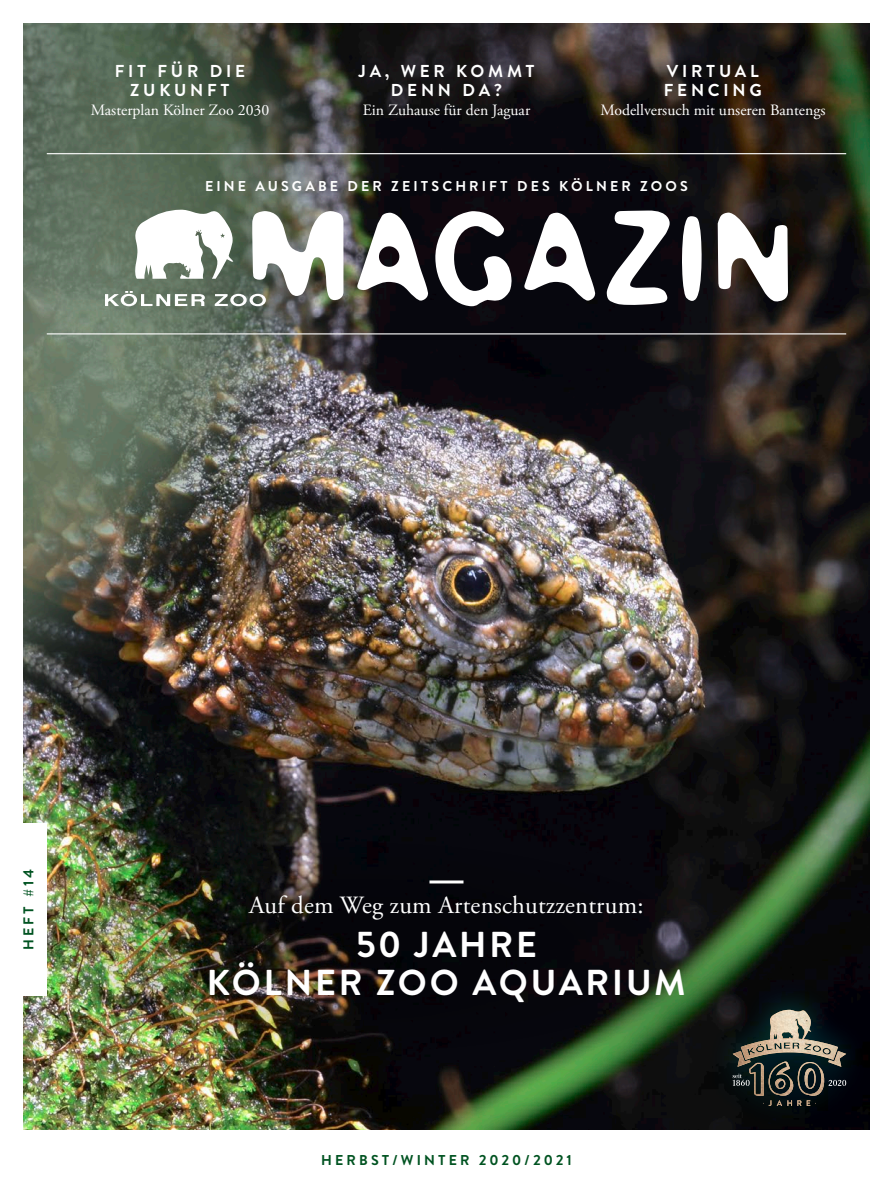
<style>
.page{position:relative;width:893px;height:1191px;background:#fff}
.page>*{position:absolute;margin:0;border:0;box-sizing:border-box;transform-origin:0 0}
.t1{font:700 36px/38.2px "Brandon Text";letter-spacing:.08em;color:#fff;text-align:center}
.t2{font:24.75px "Adobe Garamond Pro";letter-spacing:.01em;color:#fff}
.t3{font:700 17.25px/19.2px "Brandon Text";letter-spacing:.22em;color:#fff;text-align:center}
.t4{font:15.75px "Adobe Garamond Pro";color:#fff}
.t5{font:700 14.25px "Brandon Text";letter-spacing:.22em;color:#fff}
.t6{font:700 14.25px "Brandon Text";letter-spacing:.22em;color:#005321}
</style>
<div class="page">
<img style="left:23px;top:23px;width:847px;height:1106px">
<img style="left:23px;top:842px;width:670px;height:210px;border-radius:50%">
<div style="left:706px;top:981px;width:166px;height:152px;background:#004e9e;opacity:.5"></div>
<div style="left:710px;top:986px;width:158px;height:143px;background:#005321;opacity:.5"></div>
<svg style="left:733px;top:1009px;width:113px;height:97px;background:#42443f"></svg>
<hr style="left:47px;top:153px;width:799px;height:1px;background:#fff">
<hr style="left:47px;top:333px;width:799px;height:1px;background:#fff">
<svg style="left:135px;top:210px;width:98px;height:69px"></svg>
<svg style="left:105px;top:291px;width:100px;height:15px"></svg>
<svg style="left:215px;top:294px;width:37px;height:12px"></svg>
<svg style="left:252px;top:210px;width:536px;height:96px"></svg>
<div style="left:0;top:823px;width:47px;height:172px;background:#fff"></div>
<hr style="left:429px;top:880px;width:34px;height:3px;background:#fff">
<p class="t3" style="left:115px;top:61px;width:132px">FIT FÜR DIE<br>ZUKUNFT</p>
<p class="t3" style="left:358px;top:61px;width:178px">JA, WER KOMMT<br>DENN DA?</p>
<p class="t4" style="left:91px;top:100px;width:180px">Masterplan Kölner Zoo 2030</p>
<p class="t4" style="left:363px;top:100px;width:169px">Ein Zuhause für den Jaguar</p>
<p class="t3" style="left:664px;top:61px;width:100px;text-align:left">VIRTUAL<br>FENCING</p>
<p class="t4" style="left:600px;top:100px;width:227px">Modellversuch mit unseren Bantengs</p>
<p class="t5" style="left:205px;top:176px;width:484px">EINE AUSGABE DER ZEITSCHRIFT DES KÖLNER ZOOS</p>
<p class="t6" style="left:18px;top:950px;width:83px;rotate:-90deg">HEFT #14</p>
<h2 class="t2" style="left:249px;top:890px;width:396px">Auf dem Weg zum Artenschutzzentrum:</h2>
<h1 class="t1" style="left:207px;top:924px;width:480px">50 JAHRE<br>KÖLNER ZOO AQUARIUM</h1>
<p class="t6" style="left:321px;top:1150px;width:252px">HERBST/WINTER 2020/2021</p>
</div>
